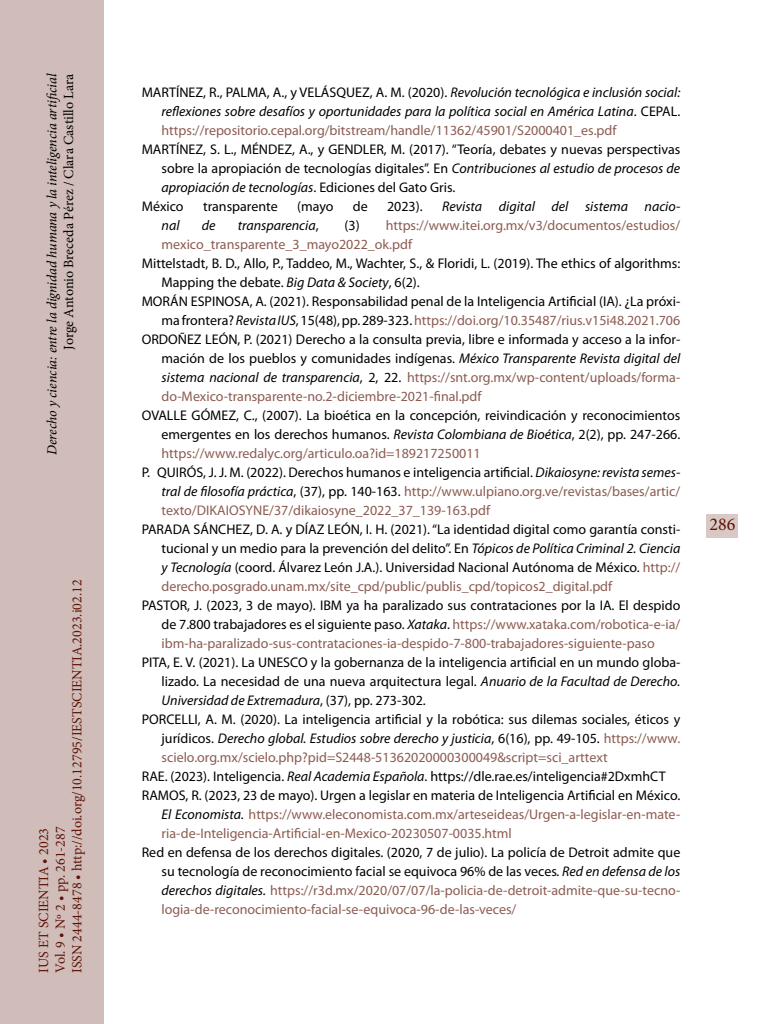
<style>
.page{position:relative;width:768px;height:1024px;background:#fff}
.page>*{position:absolute;margin:0;border:0;box-sizing:border-box;transform-origin:0 0}
.t1{font:18px "Minion Pro";color:#5d1305}
._80_bibliografía{font:14px/19px "Myriad Pro";color:#000;text-align:justify}
._80_bibliografía-2{font:14px/19px "Myriad Pro";color:#8c5c52;text-align:justify}
._80_bibliografía-3{font:italic 14px/19px "Myriad Pro";color:#000;text-align:justify}
.t2{font:14px/16.8px "Minion Pro";color:#5d1305}
.t3{font:italic 14px "Minion Pro";letter-spacing:-.005em;color:#000}
.t4{font:14px "Minion Pro";color:#000}
.s1{font-style:normal}
.s2{font-style:normal;color:#8c5c52}
.s3{font-style:italic}
.s4{color:#000}
.s5{color:#8c5c52}
.s6{font-style:italic;color:#000}
</style>
<div class="page">
<div style="left:0;top:0;width:103px;height:1024px;background:#d0bcb9"></div>
<div style="left:707px;top:514px;width:31px;height:24px;background:#d9c9c5"></div>
<p class="t3" style="left:42px;top:455px;width:383px;rotate:-90deg">Derecho y ciencia: entre la dignidad humana y la inteligencia artificial</p>
<p class="t4" style="left:59px;top:350px;width:277px;rotate:-90deg">Jorge Antonio Breceda Pérez / Clara Castillo Lara</p>
<p class="t2" style="left:35px;top:973px;width:395px;rotate:-90deg">IUS ET SCIENTIA • 2023<br>Vol. 9 • Nº 2 • pp. 261-287<br>ISSN 2444-8478 • http://doi.org/10.12795/IESTSCIENTIA.2023.i02.12</p>
<p class="_80_bibliografía-3" style="left:162px;top:83px;width:520px;text-indent:-20px"><span class="s1">MARTÍNEZ, R., PALMA, A., y VELÁSQUEZ, A. M. (2020).</span> Revolución tecnológica e inclusión social: reflexiones sobre desafíos y oportunidades para la política social en América Latina<span class="s1">. CEPAL. </span><span class="s2">https://repositorio.cepal.org/bitstream/handle/11362/45901/S2000401_es.pdf</span></p>
<p class="_80_bibliografía" style="left:162px;top:140px;width:520px;text-indent:-20px">MARTÍNEZ, S. L., MÉNDEZ, A., y GENDLER, M. (2017). “Teoría, debates y nuevas perspectivas sobre la apropiación de tecnologías digitales”. En <span class="s3">Contribuciones al estudio de procesos de apropiación de tecnologías</span>. Ediciones del Gato Gris.</p>
<p class="_80_bibliografía" style="left:142px;top:197px;width:43px">México</p>
<p class="_80_bibliografía" style="left:203px;top:197px;width:76px">transparente</p>
<p class="_80_bibliografía" style="left:297px;top:197px;width:38px">(mayo</p>
<p class="_80_bibliografía" style="left:353px;top:197px;width:16px">de</p>
<p class="_80_bibliografía" style="left:387px;top:197px;width:37px">2023).</p>
<p class="_80_bibliografía-3" style="left:442px;top:197px;width:240px">Revista digital del sistema nacio-</p>
<p class="_80_bibliografía-3" style="left:162px;top:216px;width:19px">nal</p>
<p class="_80_bibliografía-3" style="left:202px;top:216px;width:15px">de</p>
<p class="_80_bibliografía-3" style="left:238px;top:216px;width:82px">transparencia<span class="s1">,</span></p>
<p class="_80_bibliografía-2" style="left:162px;top:216px;width:520px;text-indent:183px"><span class="s4">(3)</span> https://www.itei.org.mx/v3/documentos/estudios/ mexico_transparente_3_mayo2022_ok.pdf</p>
<p class="_80_bibliografía" style="left:162px;top:254px;width:520px;text-indent:-20px">Mittelstadt, B. D., Allo, P., Taddeo, M., Wachter, S., &amp; Floridi, L. (2019). The ethics of algorithms:<br>Mapping the debate. <span class="s3">Big Data &amp; Society</span>, 6(2).</p>
<p class="_80_bibliografía" style="left:142px;top:292px;width:540px;text-align:right">MORÁN ESPINOSA, A. (2021). Responsabilidad penal de la Inteligencia Artificial (IA). ¿La próxi&shy;ma frontera? <span class="s3">Revista IUS</span>, 15(48), pp. 289-323. <span class="s5">https://doi.org/10.35487/rius.v15i48.2021.706</span></p>
<p class="_80_bibliografía" style="left:162px;top:330px;width:520px;text-indent:-20px">ORDOÑEZ LEÓN, P. (2021) Derecho a la consulta previa, libre e informada y acceso a la infor&shy;mación de los pueblos y comunidades indígenas. <span class="s3">México Transparente Revista digital del sistema nacional de transparencia</span>, 2, 22. <span class="s5">https://snt.org.mx/wp-content/uploads/forma&shy;do-Mexico-transparente-no.2-diciembre-2021-final.pdf</span></p>
<p class="_80_bibliografía" style="left:162px;top:406px;width:520px;text-indent:-20px">OVALLE GÓMEZ, C., (2007). La bioética en la concepción, reivindicación y reconocimientos emergentes en los derechos humanos. <span class="s3">Revista Colombiana de Bioética</span>, 2(2), pp. 247-266. <span class="s5">https://www.redalyc.org/articulo.oa?id=189217250011</span></p>
<p class="_80_bibliografía-2" style="left:162px;top:463px;width:520px;text-indent:-20px"><span class="s4">P. QUIRÓS, J. J. M. (2022). Derechos humanos e inteligencia artificial.</span> <span class="s6">Dikaiosyne: revista semes&shy;tral de filosofía práctica</span><span class="s4">, (37), pp. 140-163.</span> http://www.ulpiano.org.ve/revistas/bases/artic/ texto/DIKAIOSYNE/37/dikaiosyne_2022_37_139-163.pdf</p>
<p class="_80_bibliografía" style="left:162px;top:520px;width:520px;text-indent:-20px">PARADA SÁNCHEZ, D. A. y DÍAZ LEÓN, I. H. (2021). “La identidad digital como garantía consti&shy;tucional y un medio para la prevención del delito”. En <span class="s3">Tópicos de Política Criminal 2. Ciencia y Tecnología</span> (coord. Álvarez León J.A.). Universidad Nacional Autónoma de México. <span class="s5">http:// derecho.posgrado.unam.mx/site_cpd/public/publis_cpd/topicos2_digital.pdf</span></p>
<p class="_80_bibliografía-2" style="left:162px;top:596px;width:520px;text-indent:-20px"><span class="s4">PASTOR, J. (2023, 3 de mayo). IBM ya ha paralizado sus contrataciones por la IA. El despido de 7.800 trabajadores es el siguiente paso.</span> <span class="s6">Xataka</span><span class="s4">.</span> https://www.xataka.com/robotica-e-ia/ ibm-ha-paralizado-sus-contrataciones-ia-despido-7-800-trabajadores-siguiente-paso</p>
<p class="_80_bibliografía" style="left:162px;top:653px;width:520px;text-indent:-20px">PITA, E. V. (2021). La UNESCO y la gobernanza de la inteligencia artificial en un mundo globa&shy;lizado. La necesidad de una nueva arquitectura legal. <span class="s3">Anuario de la Facultad de Derecho.<br>Universidad de Extremadura</span>, (37), pp. 273-302.</p>
<p class="_80_bibliografía" style="left:162px;top:710px;width:520px;text-indent:-20px">PORCELLI, A. M. (2020). La inteligencia artificial y la robótica: sus dilemas sociales, éticos y jurídicos. <span class="s3">Derecho global. Estudios sobre derecho y justicia</span>, 6(16), pp. 49-105. <span class="s5">https://www. scielo.org.mx/scielo.php?pid=S2448-51362020000300049&amp;script=sci_arttext</span></p>
<p class="_80_bibliografía" style="left:142px;top:767px;width:525px">RAE. (2023). Inteligencia. <span class="s3">Real Academia Española</span>. https://dle.rae.es/inteligencia#2DxmhCT</p>
<p class="_80_bibliografía-2" style="left:162px;top:786px;width:520px;text-indent:-20px"><span class="s4">RAMOS, R. (2023, 23 de mayo). Urgen a legislar en materia de Inteligencia Artificial en México.<br></span><span class="s6">El Economista.</span> https://www.eleconomista.com.mx/arteseideas/Urgen-a-legislar-en-mate&shy;ria-de-Inteligencia-Artificial-en-Mexico-20230507-0035.html</p>
<p class="_80_bibliografía" style="left:162px;top:843px;width:520px;text-indent:-20px">Red en defensa de los derechos digitales. (2020, 7 de julio). La policía de Detroit admite que su tecnología de reconocimiento facial se equivoca 96% de las veces<span class="s3">. Red en defensa de los derechos digitales.</span> <span class="s5">https://r3d.mx/2020/07/07/la-policia-de-detroit-admite-que-su-tecno&shy;logia-de-reconocimiento-facial-se-equivoca-96-de-las-veces/</span></p>
<p class="t1" style="left:709px;top:512px;width:27px">286</p>
</div>
